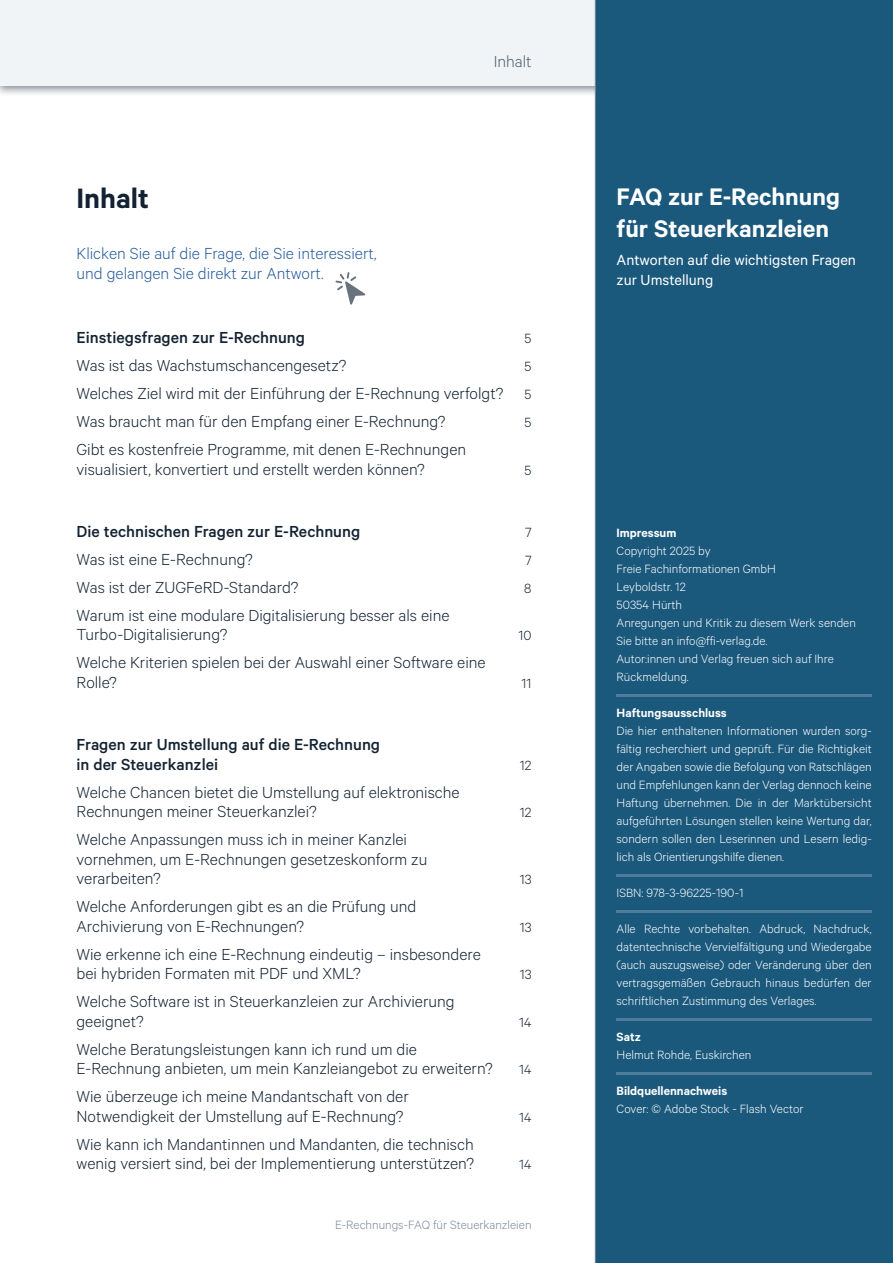
<style>
.page{position:relative;width:893px;height:1263px;background:#fff}
.page>*{position:absolute;margin:0;border:0;box-sizing:border-box;transform-origin:0 0}
.zIHV_U{font:600 31.5px "Calibre";color:#132232}
.zIMP_Titel{font:600 27px/32.4px "Calibre";color:#fff}
.t1{font:300 18px/19.5px "Calibre";color:#132232}
.t2{font:500 18px/19.5px "Calibre";color:#132232}
.zIHV_Titel2{font:300 18px/19.5px "Calibre";color:#275b9c}
.t3{font:300 18px "Calibre";color:#515f72}
.zIMP_Untertitel{font:16.5px/19.8px "Calibre";color:#fff}
.t4{font:300 15px "Calibre";color:#132232}
.zIMP{font:300 13.5px/18px "Calibre";color:#fff;text-align:justify}
.zIMP_U{font:600 13.5px "Calibre";color:#fff}
.t5{font:300 13.5px "Calibre";color:#7d899b}
.s1{font-size:15px}
</style>
<div class="page">
<div style="left:0;top:0;width:893px;height:98px;background:#132232;opacity:.5"></div>
<div style="left:0;top:0;width:893px;height:85px;background:#f0f4f6"></div>
<div style="left:595px;top:0;width:298px;height:1263px;background:#1a587c"></div>
<hr style="left:617px;top:694px;width:255px;height:3px;background:#4d7d9a">
<hr style="left:617px;top:874px;width:255px;height:3px;background:#4d7d9a">
<hr style="left:617px;top:910px;width:255px;height:3px;background:#4d7d9a">
<hr style="left:617px;top:1018px;width:255px;height:3px;background:#4d7d9a">
<hr style="left:617px;top:1072px;width:255px;height:3px;background:#4d7d9a">
<svg style="left:335px;top:272px;width:30px;height:33px"></svg>
<hr style="left:595px;top:0;width:1px;height:1263px;background:#7d899b">
<p class="zIHV_U" style="left:77px;top:179px;width:74px">Inhalt</p>
<p class="zIHV_Titel2" style="left:77px;top:243px;width:302px">Klicken Sie auf die Frage, die Sie interessiert, und gelangen Sie direkt zur Antwort.</p>
<p class="t3" style="left:494px;top:51px;width:39px">Inhalt</p>
<p class="t2" style="left:77px;top:328px;width:230px">Einstiegsfragen zur E-Rechnung</p>
<p class="t4" style="left:525px;top:330px;width:8px">5</p>
<p class="t1" style="left:77px;top:355px;width:271px">Was ist das Wachstumschancengesetz?</p>
<p class="t4" style="left:525px;top:358px;width:8px">5</p>
<p class="t1" style="left:77px;top:383px;width:456px">Welches Ziel wird mit der Einführung der E-Rechnung verfolgt? <span class="s1">5</span></p>
<p class="t1" style="left:77px;top:411px;width:370px">Was braucht man für den Empfang einer E-Rechnung?</p>
<p class="t4" style="left:525px;top:414px;width:8px">5</p>
<p class="t1" style="left:77px;top:439px;width:391px">Gibt es kostenfreie Programme, mit denen E-Rechnungen visualisiert, konvertiert und erstellt werden können?</p>
<p class="t4" style="left:525px;top:461px;width:8px">5</p>
<p class="t2" style="left:77px;top:521px;width:285px">Die technischen Fragen zur E-Rechnung</p>
<p class="t4" style="left:525px;top:523px;width:8px">7</p>
<p class="t1" style="left:77px;top:549px;width:178px">Was ist eine E-Rechnung?</p>
<p class="t4" style="left:525px;top:551px;width:8px">7</p>
<p class="t1" style="left:77px;top:577px;width:223px">Was ist der ZUGFeRD-Standard?</p>
<p class="t4" style="left:524px;top:580px;width:9px">8</p>
<p class="t1" style="left:77px;top:605px;width:374px">Warum ist eine modulare Digitalisierung besser als eine<br>Turbo-Digitalisierung?</p>
<p class="t4" style="left:519px;top:627px;width:14px">10</p>
<p class="t1" style="left:77px;top:652px;width:411px">Welche Kriterien spielen bei der Auswahl einer Software eine<br>Rolle?</p>
<p class="t2" style="left:77px;top:734px;width:305px">Fragen zur Umstellung auf die E-Rechnung in der Steuerkanzlei</p>
<p class="t1" style="left:77px;top:781px;width:385px">Welche Chancen bietet die Umstellung auf elektronische<br>Rechnungen meiner Steuerkanzlei?</p>
<p class="t1" style="left:77px;top:829px;width:352px">Welche Anpassungen muss ich in meiner Kanzlei vornehmen, um E-Rechnungen gesetzeskonform zu verarbeiten?</p>
<p class="t1" style="left:77px;top:896px;width:341px">Welche Anforderungen gibt es an die Prüfung und<br>Archivierung von E-Rechnungen?</p>
<p class="t1" style="left:77px;top:943px;width:406px">Wie erkenne ich eine E-Rechnung eindeutig – insbesondere bei hybriden Formaten mit PDF und XML?</p>
<p class="t1" style="left:77px;top:991px;width:380px">Welche Software ist in Steuerkanzleien zur Archivierung geeignet?</p>
<p class="t1" style="left:77px;top:1038px;width:418px">Welche Beratungsleistungen kann ich rund um die<br>E-Rechnung anbieten, um mein Kanzleiangebot zu erweitern?</p>
<p class="t1" style="left:77px;top:1086px;width:334px">Wie überzeuge ich meine Mandantschaft von der<br>Notwendigkeit der Umstellung auf E-Rechnung?</p>
<p class="t1" style="left:77px;top:1133px;width:399px">Wie kann ich Mandantinnen und Mandanten, die technisch wenig versiert sind, bei der Implementierung unterstützen?</p>
<p class="t4" style="left:522px;top:675px;width:11px">11</p>
<p class="t4" style="left:520px;top:756px;width:13px">12</p>
<p class="t4" style="left:520px;top:804px;width:13px">12</p>
<p class="t4" style="left:520px;top:871px;width:13px">13</p>
<p class="t4" style="left:520px;top:918px;width:13px">13</p>
<p class="t4" style="left:520px;top:966px;width:13px">13</p>
<p class="t4" style="left:519px;top:1013px;width:14px">14</p>
<p class="t4" style="left:519px;top:1061px;width:14px">14</p>
<p class="t4" style="left:519px;top:1108px;width:14px">14</p>
<p class="t4" style="left:519px;top:1156px;width:14px">14</p>
<p class="t5" style="left:335px;top:1217px;width:198px">E-Rechnungs-FAQ für Steuerkanzleien</p>
<p class="zIMP_Titel" style="left:617px;top:179px;width:225px">FAQ zur E-Rechnung für Steuerkanzleien</p>
<p class="zIMP_Untertitel" style="left:617px;top:250px;width:241px">Antworten auf die wichtigsten Fragen zur Umstellung</p>
<p class="zIMP_U" style="left:617px;top:525px;width:61px">Impressum</p>
<p class="zIMP" style="left:617px;top:541px;width:96px">Copyright 2025 by</p>
<p class="zIMP" style="left:617px;top:559px;width:161px">Freie Fachinformationen GmbH</p>
<p class="zIMP" style="left:617px;top:577px;width:71px">Leyboldstr. 12</p>
<p class="zIMP" style="left:617px;top:595px;width:67px">50354 Hürth</p>
<p class="zIMP" style="left:617px;top:613px;width:241px">Anregungen und Kritik zu diesem Werk senden</p>
<p class="zIMP" style="left:617px;top:631px;width:152px">Sie bitte an info@ffi-verlag.de.</p>
<p class="zIMP" style="left:617px;top:649px;width:219px">Autor:innen und Verlag freuen sich auf Ihre</p>
<p class="zIMP" style="left:617px;top:667px;width:74px">Rückmeldung.</p>
<p class="zIMP_U" style="left:617px;top:705px;width:112px">Haftungsausschluss</p>
<p class="zIMP" style="left:617px;top:721px;width:257px">Die hier enthaltenen Informationen wurden sorg&shy;fältig recherchiert und geprüft. Für die Richtigkeit der Angaben sowie die Befolgung von Ratschlägen und Empfehlungen kann der Verlag dennoch keine Haftung übernehmen. Die in der Marktübersicht aufgeführten Lösungen stellen keine Wertung dar, sondern sollen den Leserinnen und Lesern ledig&shy;lich als Orientierungshilfe dienen.</p>
<p class="zIMP" style="left:617px;top:883px;width:128px">ISBN: 978-3-96225-190-1</p>
<p class="zIMP" style="left:617px;top:919px;width:257px">Alle Rechte vorbehalten. Abdruck, Nachdruck, datentechnische Vervielfältigung und Wiedergabe (auch auszugsweise) oder Veränderung über den vertragsgemäßen Gebrauch hinaus bedürfen der schriftlichen Zustimmung des Verlages.</p>
<p class="zIMP_U" style="left:617px;top:1029px;width:26px">Satz</p>
<p class="zIMP" style="left:617px;top:1045px;width:136px">Helmut Rohde, Euskirchen</p>
<p class="zIMP_U" style="left:617px;top:1083px;width:112px">Bildquellennachweis</p>
<p class="zIMP" style="left:617px;top:1099px;width:188px">Cover: © Adobe Stock - Flash Vector</p>
</div>
